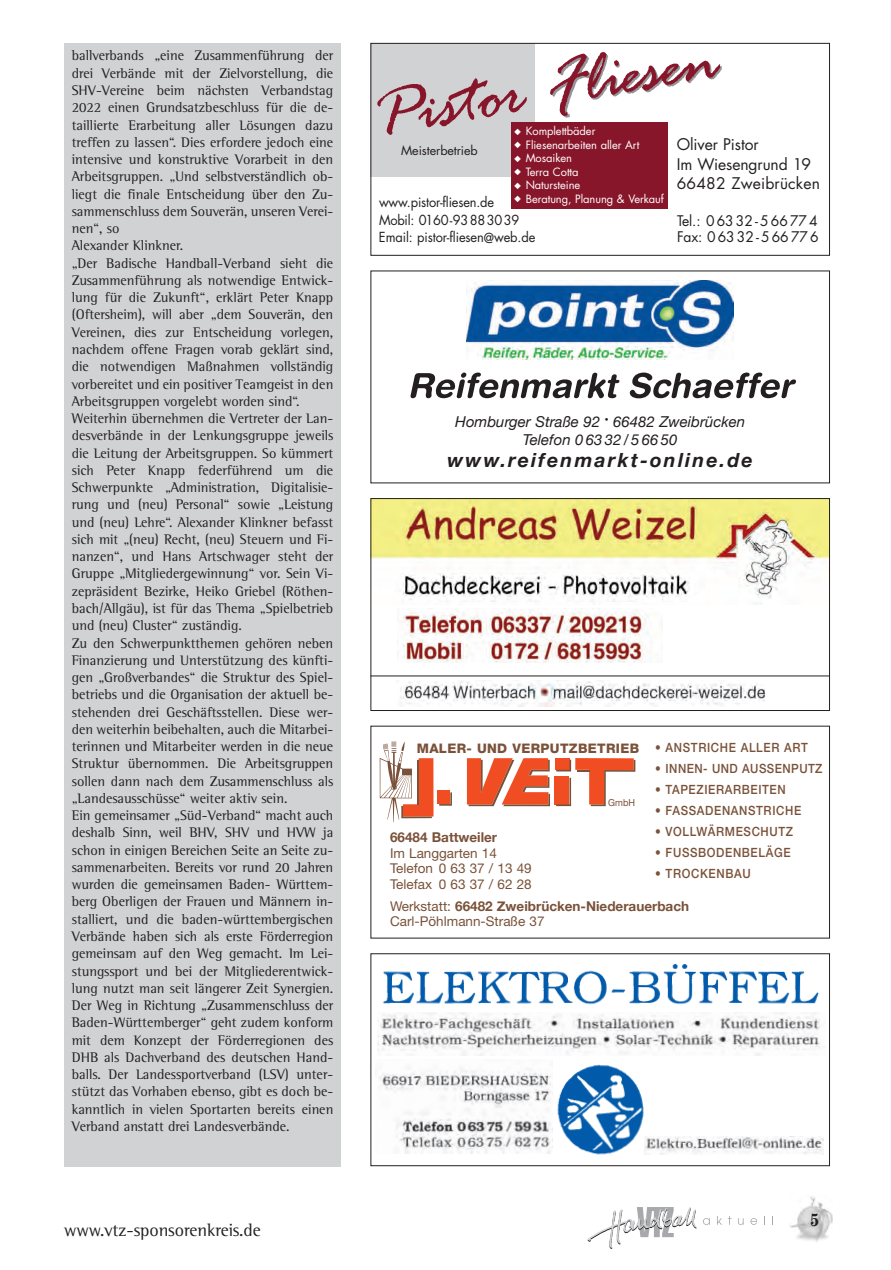
<style>
.page{position:relative;width:891px;height:1270px;background:#fff}
.page>*{position:absolute;margin:0;border:0;box-sizing:border-box;transform-origin:0 0}
.t1{font:italic 700 19.5px "Helvetica Neue";letter-spacing:.11em;color:#231f20}
.t2{font:18px "Rotis Semi Serif";color:#231f20}
.t3{font:700 condensed 18px "Century";color:#231f20}
.t4{font:15.6px/19.5px "Futura";letter-spacing:-.005em;color:#231f20}
.t5{font:italic 15px/18px "Helvetica Neue";color:#231f20;text-align:center}
.t6{font:14.25px/17.2px "Rotis Semi Serif";color:#231f20}
.t7{font:14.25px/16.5px "Futura";letter-spacing:-.005em;color:#231f20}
.t8{font:13.5px/15.5px "Helvetica Neue";color:#7a5139}
.t9{font:13.5px/18px "Futura";letter-spacing:-.01em;color:#231f20;scale:.95 1}
.t10{font:700 13.5px "Helvetica Neue";color:#7a5139}
.t11{font:800 13.2px "Helvetica Neue";letter-spacing:.025em;color:#7a5139}
.t12{font:500 12.75px "Helvetica Neue";letter-spacing:.055em;color:#7a5139;scale:.9 1}
.t13{font:12.45px "Futura";letter-spacing:-.005em;color:#231f20}
.t14{font:11.1px "Futura";letter-spacing:-.005em;color:#fff}
.t15{font:800 10.05px "Helvetica Neue";letter-spacing:.025em;color:#7a5139}
.t16{font:9.6px "Helvetica Neue";color:#7a5139;scale:.95 1}
.s1{font-weight:700}
</style>
<div class="page">
<img style="left:790px;top:1196px;width:42px;height:45px">
<img style="left:587px;top:1207px;width:110px;height:41px">
<svg style="left:703px;top:1218px;width:7px;height:6px"></svg>
<svg style="left:717px;top:1216px;width:5px;height:8px"></svg>
<svg style="left:738px;top:1218px;width:5px;height:6px"></svg>
<svg style="left:750px;top:1218px;width:7px;height:6px"></svg>
<img style="left:378px;top:1012px;width:442px;height:43px">
<img style="left:382px;top:963px;width:437px;height:42px">
<img style="left:379px;top:1069px;width:174px;height:84px">
<img style="left:557px;top:1064px;width:88px;height:91px">
<img style="left:644px;top:1136px;width:180px;height:18px">
<div style="left:370px;top:953px;width:460px;height:212px;border:1px solid #231f20"></div>
<img style="left:466px;top:280px;width:267px;height:80px">
<svg style="left:410px;top:372px;width:386px;height:26px"></svg>
<svg style="left:379px;top:741px;width:256px;height:81px"></svg>
<div style="left:417px;top:743px;width:228px;height:13px;background:#fff"></div>
<img style="left:372px;top:500px;width:456px;height:104px">
<img style="left:401px;top:573px;width:303px;height:28px">
<hr style="left:370px;top:675px;width:460px;height:1px;background:#231f20">
<img style="left:400px;top:608px;width:262px;height:55px">
<img style="left:400px;top:680px;width:365px;height:27px">
<div style="left:370px;top:498px;width:460px;height:213px;border:1px solid #231f20"></div>
<div style="left:370px;top:43px;width:165px;height:133px;background:#d1d2d4"></div>
<div style="left:511px;top:122px;width:157px;height:87px;background:#88162b"></div>
<svg style="left:550px;top:52px;width:172px;height:66px"></svg>
<svg style="left:377px;top:78px;width:150px;height:57px"></svg>
<div style="left:370px;top:43px;width:460px;height:213px;border:1px solid #231f20"></div>
<div style="left:64px;top:43px;width:277px;height:1122px;background:#d1d2d4"></div>
<p class="t6" style="left:72px;top:48px;width:263px">ballverbands „eine Zusammenführung der drei Verbände mit der Zielvorstellung, die SHV-Vereine beim nächsten Verbandstag 2022 einen Grundsatzbeschluss für die de&shy;taillierte Erarbeitung aller Lösungen dazu treffen zu lassen“. Dies erfordere jedoch eine intensive und konstruktive Vorarbeit in den Arbeitsgruppen. „Und selbstverständlich ob&shy;liegt die finale Entscheidung über den Zu&shy;sammenschluss dem Souverän, unseren Verei&shy;nen“, so<br>Alexander Klinkner.<br>„Der Badische Handball-Verband sieht die Zusammenführung als notwendige Entwick&shy;lung für die Zukunft“, erklärt Peter Knapp (Oftersheim), will aber „dem Souverän, den Vereinen, dies zur Entscheidung vorlegen, nachdem offene Fragen vorab geklärt sind, die notwendigen Maßnahmen vollständig vorbereitet und ein positiver Teamgeist in den Arbeitsgruppen vorgelebt worden sind“.<br>Weiterhin übernehmen die Vertreter der Lan&shy;desverbände in der Lenkungsgruppe jeweils die Leitung der Arbeitsgruppen. So kümmert sich Peter Knapp federführend um die Schwerpunkte „Administration, Digitalisie&shy;rung und (neu) Personal“ sowie „Leistung und (neu) Lehre“. Alexander Klinkner befasst sich mit „(neu) Recht, (neu) Steuern und Fi&shy;nanzen“, und Hans Artschwager steht der Gruppe „Mitgliedergewinnung“ vor. Sein Vi&shy;zepräsident Bezirke, Heiko Griebel (Röthen&shy;bach/Allgäu), ist für das Thema „Spielbetrieb und (neu) Cluster“ zuständig.<br>Zu den Schwerpunktthemen gehören neben Finanzierung und Unterstützung des künfti&shy;gen „Großverbandes“ die Struktur des Spiel&shy;betriebs und die Organisation der aktuell be&shy;stehenden drei Geschäftsstellen. Diese wer&shy;den weiterhin beibehalten, auch die Mitarbei&shy;terinnen und Mitarbeiter werden in die neue Struktur übernommen. Die Arbeitsgruppen sollen dann nach dem Zusammenschluss als „Landesausschüsse“ weiter aktiv sein.<br>Ein gemeinsamer „Süd-Verband“ macht auch deshalb Sinn, weil BHV, SHV und HVW ja schon in einigen Bereichen Seite an Seite zu&shy;sammenarbeiten. Bereits vor rund 20 Jahren wurden die gemeinsamen Baden- Württem&shy;berg Oberligen der Frauen und Männern in&shy;stalliert, und die baden-württembergischen Verbände haben sich als erste Förderregion gemeinsam auf den Weg gemacht. Im Lei&shy;stungssport und bei der Mitgliederentwick&shy;lung nutzt man seit längerer Zeit Synergien.<br>Der Weg in Richtung „Zusammenschluss der Baden-Württemberger“ geht zudem konform mit dem Konzept der Förderregionen des DHB als Dachverband des deutschen Hand&shy;balls. Der Landessportverband (LSV) unter&shy;stützt das Vorhaben ebenso, gibt es doch be&shy;kanntlich in vielen Sportarten bereits einen Verband anstatt drei Landesverbände.</p>
<p class="t2" style="left:64px;top:1223px;width:198px">www.vtz-sponsorenkreis.de</p>
<p class="t14" style="left:514px;top:126px;width:83px">◆ Komplettbäder</p>
<p class="t14" style="left:514px;top:140px;width:127px">◆ Fliesenarbeiten aller Art</p>
<p class="t14" style="left:514px;top:153px;width:59px">◆ Mosaiken</p>
<p class="t14" style="left:514px;top:167px;width:66px">◆ Terra Cotta</p>
<p class="t14" style="left:514px;top:180px;width:68px">◆ Natursteine</p>
<p class="t14" style="left:514px;top:194px;width:151px">◆ Beratung, Planung &amp; Verkauf</p>
<p class="t13" style="left:401px;top:144px;width:78px">Meisterbetrieb</p>
<p class="t9" style="left:379px;top:194px;width:149px">www.pistor-fliesen.de<br>Mobil: 0160-93883039</p>
<p class="t9" style="left:379px;top:229px;width:166px">Email: pistor-fliesen@web.de</p>
<p class="t4" style="left:676px;top:136px;width:145px">Oliver Pistor<br>Im Wiesengrund 19<br>66482 Zweibrücken</p>
<p class="t7" style="left:677px;top:213px;width:143px">Tel.: 06332-566774<br>Fax: 06332-566776</p>
<p class="t5" style="left:455px;top:412px;width:291px">Homburger Straße 92 <sup>•</sup> 66482 Zweibrücken<br>Telefon 0 63 32 /5 66 50</p>
<h1 class="t1" style="left:447px;top:448px;width:307px">www.reifenmarkt-online.de</h1>
<p class="t12" style="left:655px;top:743px;width:171px">• ANSTRICHE ALLER ART</p>
<p class="t12" style="left:655px;top:764px;width:188px">• INNEN- UND AUSSENPUTZ</p>
<p class="t12" style="left:655px;top:785px;width:147px">• TAPEZIERARBEITEN</p>
<p class="t12" style="left:655px;top:806px;width:164px">• FASSADENANSTRICHE</p>
<p class="t12" style="left:655px;top:827px;width:155px">• VOLLWÄRMESCHUTZ</p>
<p class="t12" style="left:655px;top:848px;width:152px">• FUSSBODENBELÄGE</p>
<p class="t12" style="left:655px;top:869px;width:108px">• TROCKENBAU</p>
<p class="t11" style="left:417px;top:743px;width:224px">MALER- UND VERPUTZBETRIEB</p>
<p class="t15" style="left:466px;top:746px;width:171px">MALER- UND VERPUTZBETRIEB</p>
<p class="t16" style="left:608px;top:799px;width:30px">GmbH</p>
<p class="t10" style="left:390px;top:829px;width:109px">66484 Battweiler</p>
<p class="t8" style="left:390px;top:846px;width:143px">Im Langgarten 14<br>Telefon 0 63 37 / 13 49<br>Telefax 0 63 37 / 62 28</p>
<p class="t8" style="left:390px;top:899px;width:300px">Werkstatt: <span class="s1">66482 Zweibrücken-Niederauerbach<br></span>Carl-Pöhlmann-Straße 37</p>
<p class="t3" style="left:810px;top:1213px;width:10px">5</p>
</div>
